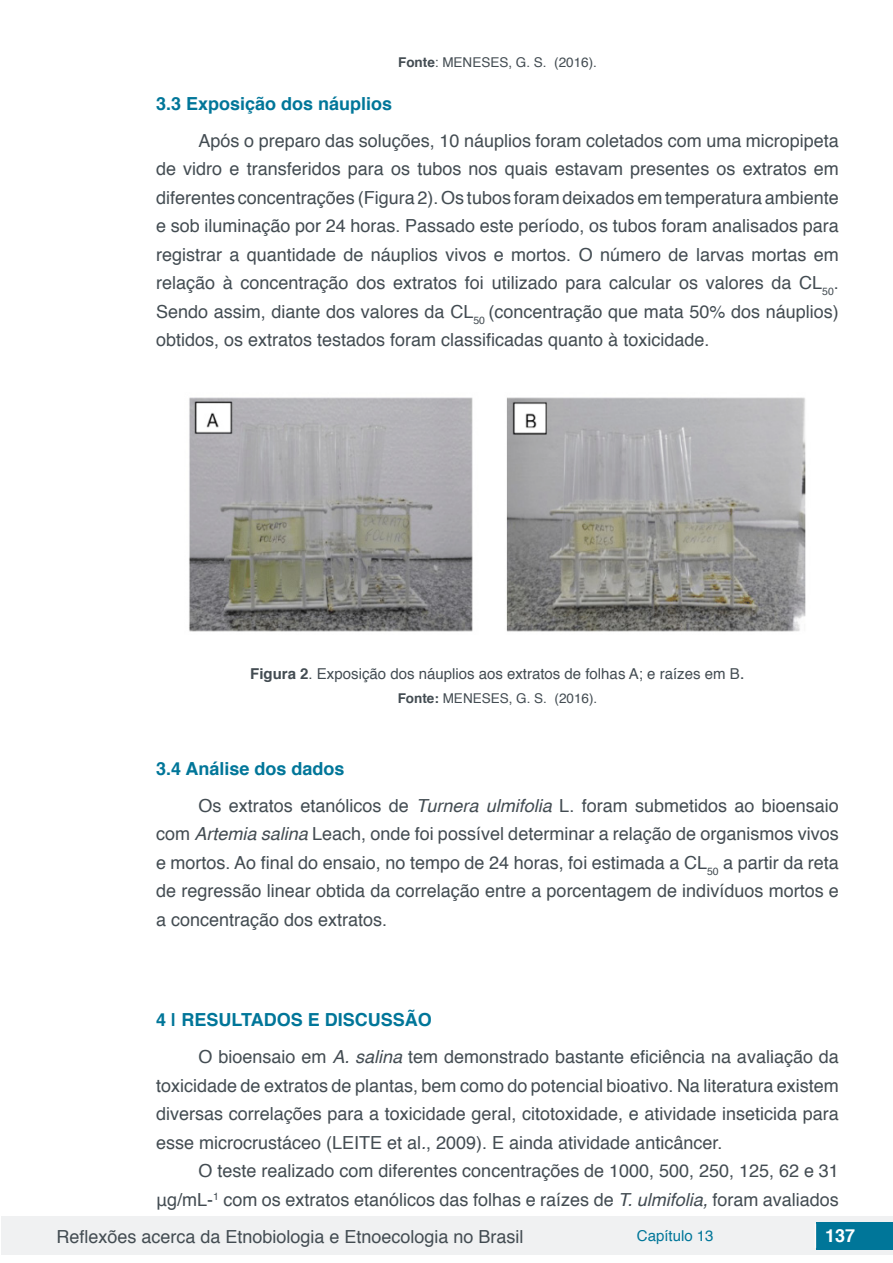
<style>
.page{position:relative;width:893px;height:1263px;background:#fff}
.page>*{position:absolute;margin:0;border:0;box-sizing:border-box;transform-origin:0 0}
.t1{font:18px/28.5px "Helvetica";color:#434c52;text-align:justify}
.t2{font:700 18px "Helvetica";color:#007699}
.t3{font:700 18px "Helvetica";color:#fff}
.t4{font:15px "Helvetica";color:#434c52}
.t5{font:15px "Helvetica";color:#007699}
.t6{font:13.5px "Helvetica";color:#434c52}
.s1{font-weight:700}
.s2{font-size:18px}
.s3{font-weight:700;color:#007699}
.s4{font-style:italic}
</style>
<div class="page">
<div style="left:1px;top:1216px;width:891px;height:38px;background:#f0f1f2"></div>
<div style="left:816px;top:1222px;width:77px;height:27px;background:#007699"></div>
<svg style="left:815px;top:1224px;width:1px;height:24px"></svg>
<img style="left:189px;top:397px;width:617px;height:235px">
<p class="t6" style="left:398px;top:52px;width:200px"><span class="s1">Fonte</span>: MENESES, G. S. (2016).</p>
<p class="t2" style="left:156px;top:89px;width:238px">3.3 Exposição dos náuplios</p>
<p class="t1" style="left:156px;top:126px;width:684px;text-indent:43px">Após o preparo das soluções, 10 náuplios foram coletados com uma micropipeta de vidro e transferidos para os tubos nos quais estavam presentes os extratos em diferentes concentrações (Figura 2). Os tubos foram deixados em temperatura ambiente e sob iluminação por 24 horas. Passado este período, os tubos foram analisados para registrar a quantidade de náuplios vivos e mortos. O número de larvas mortas em relação à concentração dos extratos foi utilizado para calcular os valores da CL<sub>50</sub>.<br>Sendo assim, diante dos valores da CL<sub>50</sub> (concentração que mata 50% dos náuplios) obtidos, os extratos testados foram classificadas quanto à toxicidade.</p>
<p class="t4" style="left:250px;top:662px;width:496px"><span class="s1">Figura 2</span>. Exposição dos náuplios aos extratos de folhas A; e raízes em B<span class="s2">.</span></p>
<p class="t6" style="left:398px;top:688px;width:201px"><span class="s1">Fonte:</span> MENESES, G. S. (2016).</p>
<p class="t1" style="left:199px;top:750px;width:642px;line-height:37px;text-indent:-43px"><span class="s3">3.4 Análise dos dados<br></span>Os extratos etanólicos de <span class="s4">Turnera ulmifolia</span> L. foram submetidos ao bioensaio</p>
<p class="t1" style="left:156px;top:820px;width:684px">com <span class="s4">Artemia salina</span> Leach, onde foi possível determinar a relação de organismos vivos e mortos. Ao final do ensaio, no tempo de 24 horas, foi estimada a CL<sub>50</sub> a partir da reta de regressão linear obtida da correlação entre a porcentagem de indivíduos mortos e a concentração dos extratos.</p>
<p class="t1" style="left:199px;top:1002px;width:642px;line-height:37px;text-indent:-43px"><span class="s3">4 | RESULTADOS E DISCUSSÃO<br></span>O bioensaio em <span class="s4">A. salina</span> tem demonstrado bastante eficiência na avaliação da</p>
<p class="t1" style="left:156px;top:1071px;width:684px">toxicidade de extratos de plantas, bem como do potencial bioativo. Na literatura existem diversas correlações para a toxicidade geral, citotoxidade, e atividade inseticida para esse microcrustáceo (LEITE et al<span class="s4">.</span>, 2009). E ainda atividade anticâncer.</p>
<p class="t1" style="left:156px;top:1157px;width:684px;text-align:right">O teste realizado com diferentes concentrações de 1000, 500, 250, 125, 62 e 31 μg/mL-<sup>1</sup> com os extratos etanólicos das folhas e raízes de <span class="s4">T. ulmifolia,</span> foram avaliados</p>
<p class="t1" style="left:56px;top:1223px;width:469px">Reflexões acerca da Etnobiologia e Etnoecologia no Brasil</p>
<p class="t5" style="left:637px;top:1224px;width:78px">Capítulo 13</p>
<p class="t3" style="left:825px;top:1221px;width:32px">137</p>
</div>
